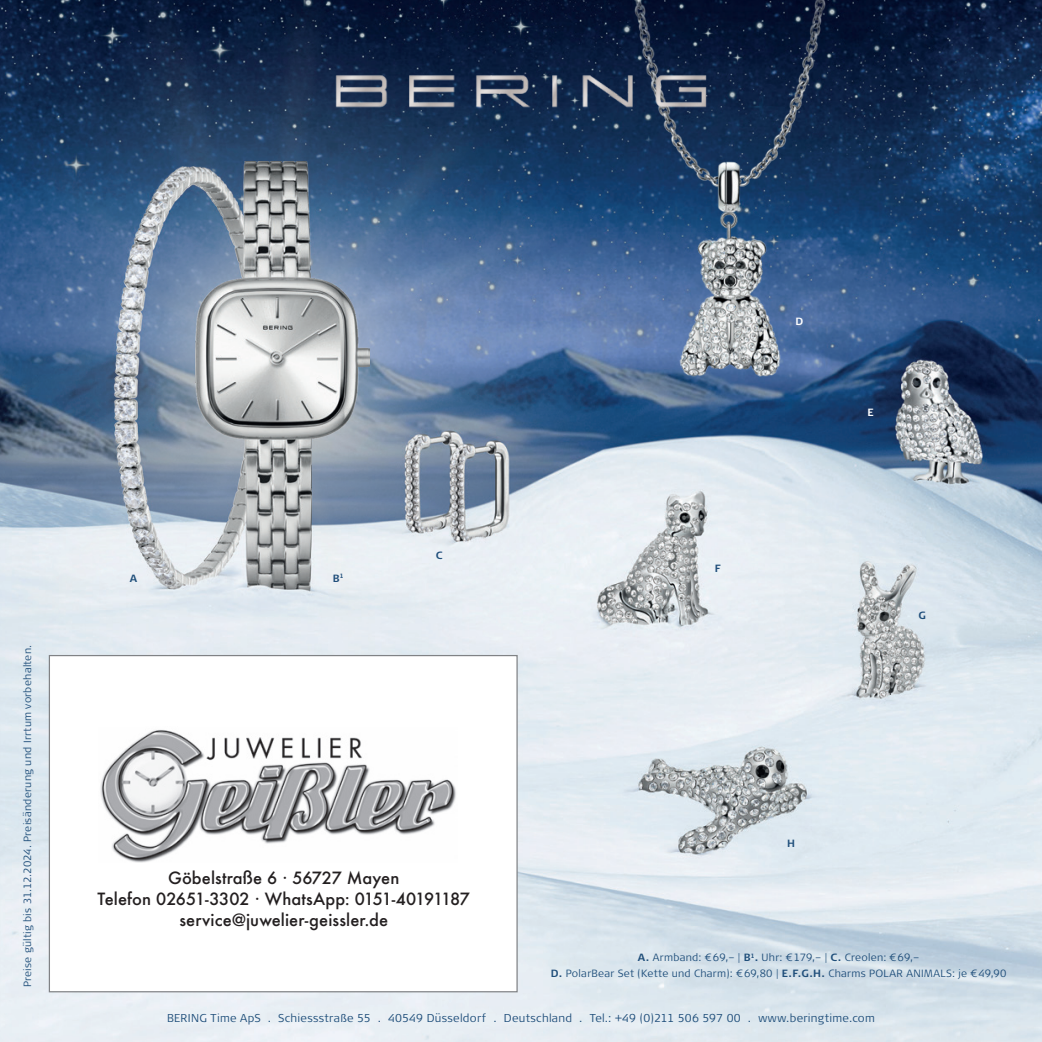
<style>
.page{position:relative;width:1042px;height:1042px;background:#fff}
.page>*{position:absolute;margin:0;border:0;box-sizing:border-box;transform-origin:0 0}
.t1{font:18.38px/22.1px "Futura";color:#231f20;text-align:center}
.t2{font:500 16.45px/21px "Futura";letter-spacing:.005em;color:#231f20;text-align:center}
.t3{font:300 11.38px "Signa Pro";letter-spacing:.025em;color:#1f4e7a}
.t4{font:300 10.5px/15.8px "Signa Pro";letter-spacing:.025em;color:#1f4e7a;text-align:center}
.t5{font:700 10.5px "Signa Pro";color:#1f4e7a}
.t6{font:700 10.5px "Signa Pro";color:#fff}
.s1{font-weight:700}
</style>
<div class="page">
<img style="left:0;top:0;width:1042px;height:1042px">
<img style="left:0;top:437px;width:845px;height:532px">
<img style="left:0;top:0;width:791px;height:915px">
<img style="left:0;top:129px;width:381px;height:431px">
<img style="left:195px;top:161px;width:174px;height:404px">
<img style="left:466px;top:0;width:528px;height:437px">
<img style="left:298px;top:47px;width:445px;height:92px">
<div style="left:49px;top:655px;width:468px;height:337px;background:#fff"></div>
<div style="left:49px;top:655px;width:469px;height:337px;border:1px solid #808285"></div>
<img style="left:100px;top:730px;width:356px;height:132px">
<p class="t4" style="left:19px;top:987px;width:344px;rotate:-90deg">Preise gültig bis 31.12.2024. Preisänderung und Irrtum vorbehalten.</p>
<p class="t5" style="left:130px;top:571px;width:9px">A</p>
<p class="t5" style="left:333px;top:571px;width:12px">B<sup>1</sup></p>
<p class="t5" style="left:436px;top:548px;width:8px">C</p>
<p class="t5" style="left:715px;top:561px;width:7px">F</p>
<p class="t6" style="left:795px;top:314px;width:9px">D</p>
<p class="t6" style="left:867px;top:405px;width:8px">E</p>
<p class="t5" style="left:918px;top:608px;width:9px">G</p>
<p class="t1" style="left:100px;top:862px;width:362px">Göbelstraße 6 · 56727 Mayen<br>Telefon 02651-3302 · Telefax 02651-78188 service@juwelier-geissler.de</p>
<p class="t2" style="left:98px;top:867px;width:374px">Göbelstraße 6 · 56727 Mayen<br>Telefon 02651-3302 · WhatsApp: 0151-40191187 service@juwelier-geissler.de</p>
<p class="t5" style="left:787px;top:836px;width:9px">H</p>
<p class="t4" style="left:551px;top:949px;width:457px"><span class="s1">A.</span> Armband: €69,– | <span class="s1">B</span><sup>1</sup><span class="s1">.</span> Uhr: €179,– | <span class="s1">C.</span> Creolen: €69,–<br><span class="s1">D.</span> PolarBear Set (Kette und Charm): €69,80 | <span class="s1">E.F.G.H.</span> Charms POLAR ANIMALS: je €49,90</p>
<p class="t3" style="left:167px;top:1010px;width:709px">BERING Time ApS . Schiessstraße 55 . 40549 Düsseldorf . Deutschland . Tel.: +49 (0)211 506 597 00 . www.beringtime.com</p>
</div>
